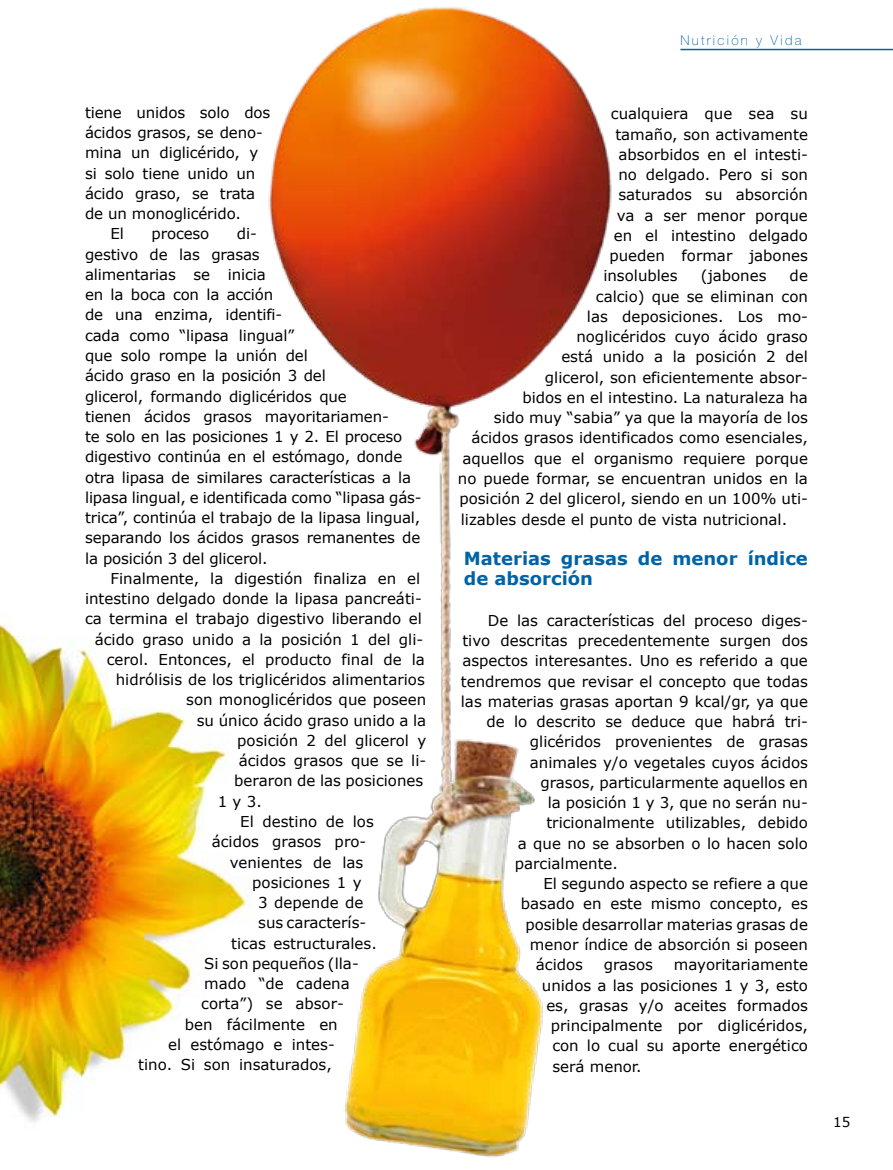
<style>
.page{position:relative;width:893px;height:1170px;background:#fff}
.page>*{position:absolute;margin:0;border:0;box-sizing:border-box;transform-origin:0 0}
.t1{font:700 18px/20.2px "Verdana";color:#0063a6}
.t2{font:15px/20.2px "Verdana";color:#000}
.t3{font:100 13.5px "Helvetica Neue";letter-spacing:.17em;color:#0063a6}
.t4{font:13.5px "Verdana";color:#000}
</style>
<div class="page">
<hr style="left:680px;top:49px;width:213px;height:1px;background:#0063a6">
<img style="left:0;top:616px;width:154px;height:506px">
<img style="left:154px;top:7px;width:605px;height:1150px">
<p class="t2" style="left:85px;top:102px;width:187px">tiene unidos solo dos</p>
<p class="t2" style="left:85px;top:122px;width:179px">ácidos grasos, se deno-</p>
<p class="t2" style="left:85px;top:142px;width:175px">mina un diglicérido, y</p>
<p class="t2" style="left:85px;top:162px;width:172px">si solo tiene unido un</p>
<p class="t2" style="left:85px;top:183px;width:172px">ácido graso, se trata</p>
<p class="t2" style="left:85px;top:203px;width:157px">de un monoglicérido.</p>
<p class="t2" style="left:111px;top:223px;width:15px">El</p>
<p class="t2" style="left:152px;top:223px;width:59px">proceso</p>
<p class="t2" style="left:85px;top:223px;width:338px;text-indent:152px">di-<br>gestivo de las grasas<br>alimentarias se inicia<br>en la boca con la acción<br>de una enzima, identifi-<br>cada como “lipasa lingual”<br>que solo rompe la unión del<br>ácido graso en la posición 3 del<br>glicerol, formando diglicéridos que<br>tienen ácidos grasos mayoritariamen-<br>te solo en las posiciones 1 y 2. El proceso digestivo continúa en el estómago, donde otra lipasa de similares características a la lipasa lingual, e identificada como “lipasa gás&shy;trica”, continúa el trabajo de la lipasa lingual, separando los ácidos grasos remanentes de la posición 3 del glicerol.</p>
<p class="t2" style="left:111px;top:567px;width:311px">Finalmente, la digestión finaliza en el</p>
<p class="t2" style="left:85px;top:588px;width:338px">intestino delgado donde la lipasa pancreáti-</p>
<p class="t2" style="left:85px;top:608px;width:338px">ca termina el trabajo digestivo liberando el</p>
<p class="t2" style="left:95px;top:628px;width:330px">ácido graso unido a la posición 1 del gli-</p>
<p class="t2" style="left:107px;top:648px;width:320px">cerol. Entonces, el producto final de la</p>
<p class="t2" style="left:116px;top:669px;width:311px">hidrólisis de los triglicéridos alimentarios</p>
<p class="t2" style="left:186px;top:689px;width:242px">son monoglicéridos que poseen</p>
<p class="t2" style="left:197px;top:709px;width:231px">su único ácido graso unido a la</p>
<p class="t2" style="left:237px;top:729px;width:191px">posición 2 del glicerol y</p>
<p class="t2" style="left:239px;top:750px;width:189px">ácidos grasos que se li-</p>
<p class="t2" style="left:234px;top:770px;width:190px">beraron de las posiciones</p>
<p class="t2" style="left:218px;top:790px;width:45px">1 y 3.</p>
<p class="t2" style="left:240px;top:810px;width:135px">El destino de los</p>
<p class="t2" style="left:212px;top:831px;width:156px">ácidos grasos pro-</p>
<p class="t2" style="left:230px;top:851px;width:135px">venientes de las</p>
<p class="t2" style="left:252px;top:871px;width:111px">posiciones 1 y</p>
<p class="t2" style="left:258px;top:891px;width:107px">3 depende de</p>
<p class="t2" style="left:258px;top:912px;width:109px">sus caracterís-</p>
<p class="t2" style="left:231px;top:932px;width:147px">ticas estructurales.</p>
<p class="t2" style="left:204px;top:952px;width:156px">Si son pequeños (lla-</p>
<p class="t2" style="left:204px;top:972px;width:147px">mado “de cadena</p>
<p class="t2" style="left:201px;top:993px;width:144px">corta”) se absor-</p>
<p class="t2" style="left:185px;top:1013px;width:155px">ben fácilmente en</p>
<p class="t2" style="left:168px;top:1033px;width:168px">el estómago e intes-</p>
<p class="t2" style="left:138px;top:1053px;width:195px">tino. Si son insaturados,</p>
<p class="t3" style="left:680px;top:32px;width:123px">Nutrición y Vida</p>
<p class="t2" style="left:611px;top:103px;width:199px">cualquiera que sea su</p>
<p class="t2" style="left:615px;top:123px;width:194px">tamaño, son activamente</p>
<p class="t2" style="left:618px;top:144px;width:191px">absorbidos en el intesti-</p>
<p class="t2" style="left:618px;top:164px;width:191px">no delgado. Pero si son</p>
<p class="t2" style="left:618px;top:184px;width:191px">saturados su absorción</p>
<p class="t2" style="left:617px;top:204px;width:193px">va a ser menor porque</p>
<p class="t2" style="left:614px;top:225px;width:196px">en el intestino delgado</p>
<p class="t2" style="left:609px;top:245px;width:200px">pueden formar jabones</p>
<p class="t2" style="left:603px;top:265px;width:76px">insolubles</p>
<p class="t2" style="left:701px;top:265px;width:67px">(jabones</p>
<p class="t2" style="left:790px;top:265px;width:20px">de</p>
<p class="t2" style="left:596px;top:285px;width:214px">calcio) que se eliminan con</p>
<p class="t2" style="left:587px;top:306px;width:223px">las deposiciones. Los mo-</p>
<p class="t2" style="left:576px;top:326px;width:233px">noglicéridos cuyo ácido graso</p>
<p class="t2" style="left:561px;top:346px;width:248px">está unido a la posición 2 del</p>
<p class="t2" style="left:545px;top:366px;width:265px">glicerol, son eficientemente absor-</p>
<p class="t2" style="left:522px;top:387px;width:287px">bidos en el intestino. La naturaleza ha</p>
<p class="t2" style="left:494px;top:407px;width:316px">sido muy “sabia” ya que la mayoría de los</p>
<p class="t2" style="left:471px;top:427px;width:338px">ácidos grasos identificados como esenciales,</p>
<p class="t2" style="left:462px;top:447px;width:347px">aquellos que el organismo requiere porque</p>
<p class="t2" style="left:458px;top:468px;width:352px">no puede formar, se encuentran unidos en la</p>
<p class="t2" style="left:459px;top:488px;width:350px">posición 2 del glicerol, siendo en un 100% uti-</p>
<p class="t2" style="left:461px;top:508px;width:328px">lizables desde el punto de vista nutricional.</p>
<p class="t1" style="left:464px;top:547px;width:346px">Materias grasas de menor índice de absorción</p>
<p class="t2" style="left:488px;top:609px;width:322px">De las características del proceso diges-</p>
<p class="t2" style="left:462px;top:630px;width:347px">tivo descritas precedentemente surgen dos</p>
<p class="t2" style="left:462px;top:650px;width:347px">aspectos interesantes. Uno es referido a que</p>
<p class="t2" style="left:461px;top:670px;width:349px">tendremos que revisar el concepto que todas</p>
<p class="t2" style="left:461px;top:690px;width:349px">las materias grasas aportan 9 kcal/gr, ya que</p>
<p class="t2" style="left:486px;top:711px;width:323px">de lo descrito se deduce que habrá tri-</p>
<p class="t2" style="left:530px;top:731px;width:280px">glicéridos provenientes de grasas</p>
<p class="t2" style="left:530px;top:751px;width:280px">animales y/o vegetales cuyos ácidos</p>
<p class="t2" style="left:540px;top:771px;width:269px">grasos, particularmente aquellos en</p>
<p class="t2" style="left:548px;top:792px;width:262px">la posición 1 y 3, que no serán nu-</p>
<p class="t2" style="left:546px;top:812px;width:263px">tricionalmente utilizables, debido</p>
<p class="t2" style="left:518px;top:832px;width:292px">a que no se absorben o lo hacen solo</p>
<p class="t2" style="left:515px;top:852px;width:105px">parcialmente.</p>
<p class="t2" style="left:543px;top:873px;width:266px">El segundo aspecto se refiere a que</p>
<p class="t2" style="left:521px;top:893px;width:289px">basado en este mismo concepto, es</p>
<p class="t2" style="left:525px;top:913px;width:284px">posible desarrollar materias grasas de</p>
<p class="t2" style="left:530px;top:933px;width:280px">menor índice de absorción si poseen</p>
<p class="t2" style="left:536px;top:954px;width:49px">ácidos</p>
<p class="t2" style="left:604px;top:954px;width:51px">grasos</p>
<p class="t2" style="left:674px;top:954px;width:136px">mayoritariamente</p>
<p class="t2" style="left:542px;top:974px;width:268px">unidos a las posiciones 1 y 3, esto</p>
<p class="t2" style="left:546px;top:994px;width:263px">es, grasas y/o aceites formados</p>
<p class="t2" style="left:551px;top:1014px;width:259px">principalmente por diglicéridos,</p>
<p class="t2" style="left:552px;top:1035px;width:257px">con lo cual su aporte energético</p>
<p class="t2" style="left:552px;top:1055px;width:91px">será menor.</p>
<p class="t4" style="left:833px;top:1113px;width:19px">15</p>
</div>
